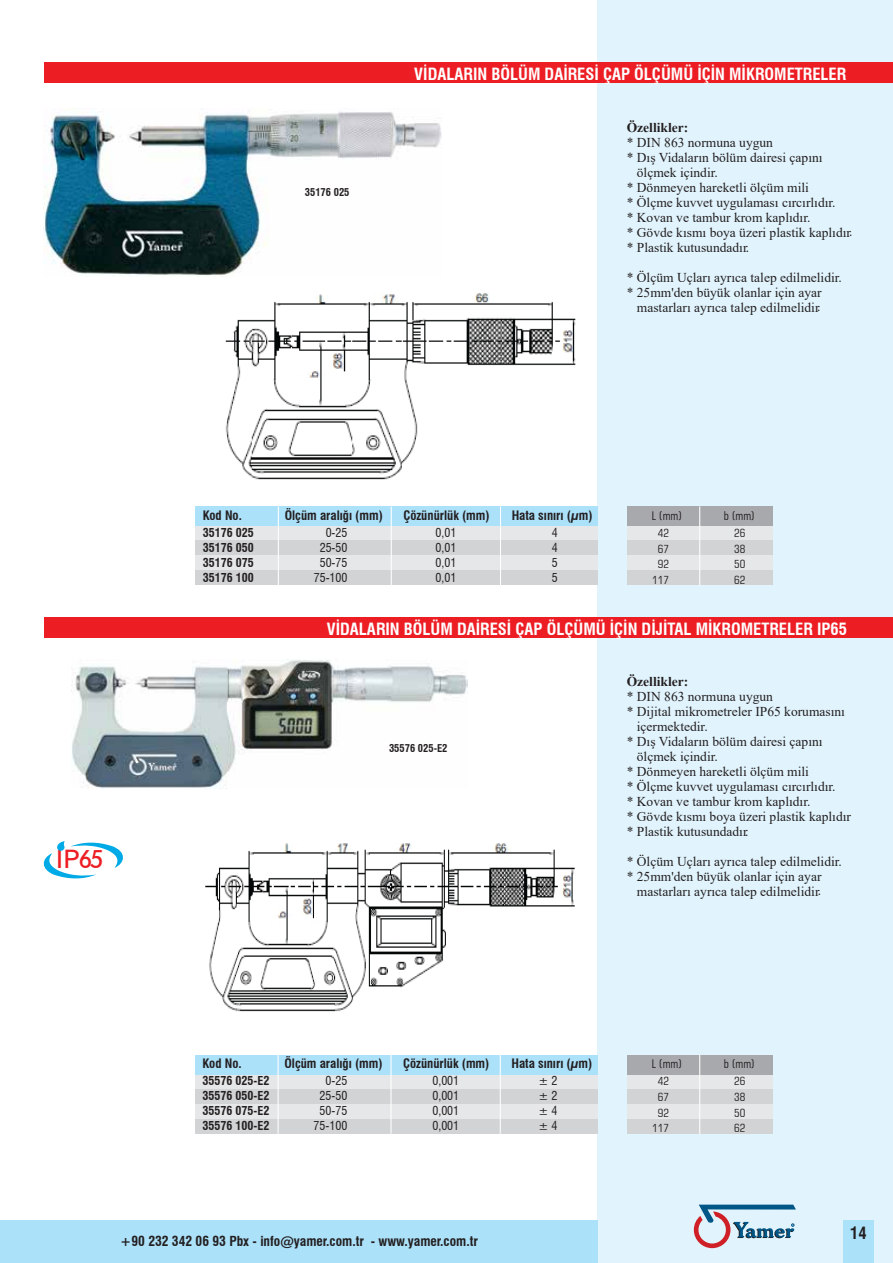
<style>
.page{position:relative;width:893px;height:1263px;background:#fff}
.page>*{position:absolute;margin:0;border:0;box-sizing:border-box;transform-origin:0 0}
.t1{font:condensed 23.4px "Geometric 212 BT";color:#ed1d24}
.t2{font:700 condensed 16.5px "Swiss 721 BT";color:#fff}
.t3{font:700 condensed 16.5px "Swiss 721 BT";color:#231f20}
.t4{font:13.5px/15px "Times New Roman";color:#231f20}
.t5{font:700 condensed 13.5px "Swiss 721 BT";color:#231f20}
.t6{font:700 13.5px "Times New Roman";color:#231f20}
.t7{font:700 condensed 12.75px "Swiss 721 BT";color:#231f20}
.t8{font:condensed 12px/14.9px "Swiss 721 BT";color:#231f20;text-align:justify}
.t9{font:700 condensed 12px/14.9px "Swiss 721 BT";color:#231f20;text-align:justify}
.t10{font:condensed 12px "Square 721 BT";color:#231f20}
.t11{font:condensed 11.25px/15.6px "Square 721 BT";color:#231f20;text-align:center}
.t12{font:700 condensed 10.5px "Swiss 721 BT";color:#231f20}
</style>
<div class="page">
<img style="left:72px;top:659px;width:396px;height:129px">
<img style="left:44px;top:108px;width:398px;height:168px">
<div style="left:598px;top:0;width:295px;height:1263px;background:#e1f4fd"></div>
<div style="left:44px;top:63px;width:848px;height:20px;background:#ed1d24"></div>
<div style="left:44px;top:617px;width:848px;height:20px;background:#ed1d24"></div>
<div style="left:627px;top:526px;width:145px;height:14px;background:#e6e7e8"></div>
<div style="left:627px;top:540px;width:145px;height:15px;background:#d1d3d4"></div>
<div style="left:627px;top:506px;width:145px;height:20px;background:#a7a9ac"></div>
<div style="left:627px;top:1074px;width:146px;height:15px;background:#e6e7e8"></div>
<div style="left:627px;top:1089px;width:146px;height:15px;background:#d1d3d4"></div>
<div style="left:627px;top:1055px;width:146px;height:19px;background:#a7a9ac"></div>
<svg style="left:43px;top:841px;width:80px;height:38px"></svg>
<img style="left:225px;top:293px;width:351px;height:187px">
<img style="left:205px;top:844px;width:370px;height:168px">
<div style="left:195px;top:555px;width:402px;height:15px;background:#e6e7e8"></div>
<div style="left:195px;top:570px;width:402px;height:15px;background:#d1d3d4"></div>
<div style="left:195px;top:526px;width:402px;height:14px;background:#e6e7e8"></div>
<div style="left:195px;top:540px;width:402px;height:15px;background:#d1d3d4"></div>
<div style="left:195px;top:506px;width:402px;height:20px;background:#ace1fa"></div>
<hr style="left:278px;top:506px;width:1px;height:80px;background:#fff">
<hr style="left:391px;top:506px;width:1px;height:80px;background:#fff">
<hr style="left:500px;top:506px;width:1px;height:80px;background:#fff">
<div style="left:627px;top:555px;width:145px;height:15px;background:#e6e7e8"></div>
<div style="left:627px;top:570px;width:145px;height:15px;background:#d1d3d4"></div>
<hr style="left:699px;top:506px;width:1px;height:80px;background:#fff">
<div style="left:195px;top:1104px;width:402px;height:15px;background:#e6e7e8"></div>
<div style="left:195px;top:1119px;width:402px;height:15px;background:#d1d3d4"></div>
<div style="left:195px;top:1074px;width:402px;height:15px;background:#e6e7e8"></div>
<div style="left:195px;top:1089px;width:402px;height:15px;background:#d1d3d4"></div>
<div style="left:195px;top:1055px;width:402px;height:19px;background:#ace1fa"></div>
<hr style="left:278px;top:1055px;width:1px;height:79px;background:#fff">
<hr style="left:390px;top:1055px;width:2px;height:79px;background:#fff">
<hr style="left:500px;top:1055px;width:1px;height:79px;background:#fff">
<div style="left:627px;top:1104px;width:146px;height:15px;background:#e6e7e8"></div>
<div style="left:627px;top:1119px;width:146px;height:15px;background:#d1d3d4"></div>
<hr style="left:699px;top:1055px;width:1px;height:79px;background:#fff">
<div style="left:0;top:1220px;width:598px;height:43px;background:#ace1fa"></div>
<svg style="left:694px;top:1204px;width:102px;height:44px"></svg>
<div style="left:843px;top:1220px;width:30px;height:43px;background:#ace1fa"></div>
<p class="t12" style="left:305px;top:186px;width:46px">35176 025</p>
<p class="t2" style="left:414px;top:64px;width:433px">VİDALARIN BÖLÜM DAİRESİ ÇAP ÖLÇÜMÜ İÇİN MİKROMETRELER</p>
<p class="t6" style="left:627px;top:118px;width:63px">Özellikler:</p>
<p class="t4" style="left:627px;top:135px;width:148px">* DIN 863 normuna uygun</p>
<p class="t4" style="left:627px;top:150px;width:197px">* Dış Vidaların bölüm dairesi çapını</p>
<p class="t4" style="left:637px;top:165px;width:82px">ölçmek içindir.</p>
<p class="t4" style="left:627px;top:180px;width:184px">* Dönmeyen hareketli ölçüm mili</p>
<p class="t4" style="left:627px;top:194px;width:210px">* Ölçme kuvvet uygulaması cırcırlıdır.</p>
<p class="t4" style="left:627px;top:224px;width:227px">* Gövde kısmı boya üzeri plastik kaplıdır.</p>
<p class="t4" style="left:627px;top:209px;width:185px">* Kovan ve tambur krom kaplıdır.</p>
<p class="t4" style="left:627px;top:239px;width:124px">* Plastik kutusundadır.</p>
<p class="t4" style="left:627px;top:269px;width:217px">* Ölçüm Uçları ayrıca talep edilmelidir.</p>
<p class="t4" style="left:627px;top:284px;width:196px">* 25mm'den büyük olanlar için ayar</p>
<p class="t4" style="left:637px;top:299px;width:184px">mastarları ayrıca talep edilmelidir</p>
<p class="t4" style="left:817px;top:299px;width:5px">.</p>
<h1 class="t1" style="left:56px;top:845px;width:49px">IP65</h1>
<p class="t7" style="left:203px;top:507px;width:41px">Kod No.</p>
<p class="t7" style="left:285px;top:507px;width:100px">Ölçüm aralığı (mm)</p>
<p class="t8" style="left:314px;top:525px;width:35px;text-align:right">0-25<br>25-50<br>50-75<br>75-100</p>
<p class="t9" style="left:203px;top:525px;width:52px">35176 025<br>35176 050<br>35176 075<br>35176 100</p>
<p class="t7" style="left:403px;top:507px;width:88px">Çözünürlük (mm)</p>
<p class="t8" style="left:436px;top:525px;width:22px">0,01<br>0,01<br>0,01<br>0,01</p>
<p class="t7" style="left:512px;top:507px;width:82px">Hata sınırı (µm)</p>
<p class="t8" style="left:552px;top:525px;width:7px">4<br>4<br>5<br>5</p>
<p class="t10" style="left:652px;top:508px;width:32px">L (mm)</p>
<p class="t11" style="left:652px;top:525px;width:18px">42<br>67<br>92<br>117</p>
<p class="t10" style="left:724px;top:508px;width:33px">b (mm)</p>
<p class="t11" style="left:734px;top:525px;width:13px;text-align:justify">26<br>38<br>50<br>62</p>
<p class="t2" style="left:327px;top:619px;width:522px">VİDALARIN BÖLÜM DAİRESİ ÇAP ÖLÇÜMÜ İÇİN DİJİTAL MİKROMETRELER IP65</p>
<p class="t6" style="left:627px;top:672px;width:63px">Özellikler:</p>
<p class="t4" style="left:627px;top:689px;width:148px">* DIN 863 normuna uygun</p>
<p class="t4" style="left:627px;top:704px;width:220px">* Dijital mikrometreler IP65 korumasını</p>
<p class="t4" style="left:637px;top:719px;width:72px">içermektedir.</p>
<p class="t4" style="left:627px;top:734px;width:197px">* Dış Vidaların bölüm dairesi çapını</p>
<p class="t4" style="left:637px;top:749px;width:82px">ölçmek içindir.</p>
<p class="t4" style="left:627px;top:764px;width:184px">* Dönmeyen hareketli ölçüm mili</p>
<p class="t4" style="left:627px;top:779px;width:210px">* Ölçme kuvvet uygulaması cırcırlıdır.</p>
<p class="t4" style="left:627px;top:793px;width:185px">* Kovan ve tambur krom kaplıdır.</p>
<p class="t4" style="left:745px;top:823px;width:5px">.</p>
<p class="t12" style="left:389px;top:742px;width:60px">35576 025-E2</p>
<p class="t4" style="left:627px;top:808px;width:226px">* Gövde kısmı boya üzeri plastik kaplıdır * Plastik kutusundadır</p>
<p class="t4" style="left:627px;top:853px;width:217px">* Ölçüm Uçları ayrıca talep edilmelidir.</p>
<p class="t4" style="left:637px;top:883px;width:186px">mastarları ayrıca talep edilmelidir.</p>
<p class="t4" style="left:627px;top:868px;width:196px">* 25mm'den büyük olanlar için ayar</p>
<p class="t7" style="left:203px;top:1056px;width:41px">Kod No.</p>
<p class="t7" style="left:284px;top:1056px;width:100px">Ölçüm aralığı (mm)</p>
<p class="t8" style="left:313px;top:1074px;width:35px;text-align:right">0-25<br>25-50<br>50-75<br>75-100</p>
<p class="t9" style="left:203px;top:1074px;width:68px">35576 025-E2<br>35576 050-E2<br>35576 075-E2<br>35576 100-E2</p>
<p class="t7" style="left:403px;top:1056px;width:88px">Çözünürlük (mm)</p>
<p class="t8" style="left:432px;top:1074px;width:28px">0,001<br>0,001<br>0,001<br>0,001</p>
<p class="t7" style="left:511px;top:1056px;width:82px">Hata sınırı (µm)</p>
<p class="t8" style="left:538px;top:1074px;width:20px">± 2 ± 2 ± 4 ± 4</p>
<p class="t5" style="left:120px;top:1232px;width:359px">+90 232 342 06 93 Pbx - info@yamer.com.tr - www.yamer.com.tr</p>
<p class="t10" style="left:652px;top:1056px;width:32px">L (mm)</p>
<p class="t11" style="left:652px;top:1073px;width:18px">42<br>67<br>92<br>117</p>
<p class="t10" style="left:724px;top:1056px;width:33px">b (mm)</p>
<p class="t11" style="left:734px;top:1073px;width:13px;text-align:justify">26<br>38<br>50<br>62</p>
<p class="t3" style="left:850px;top:1223px;width:18px">14</p>
</div>
